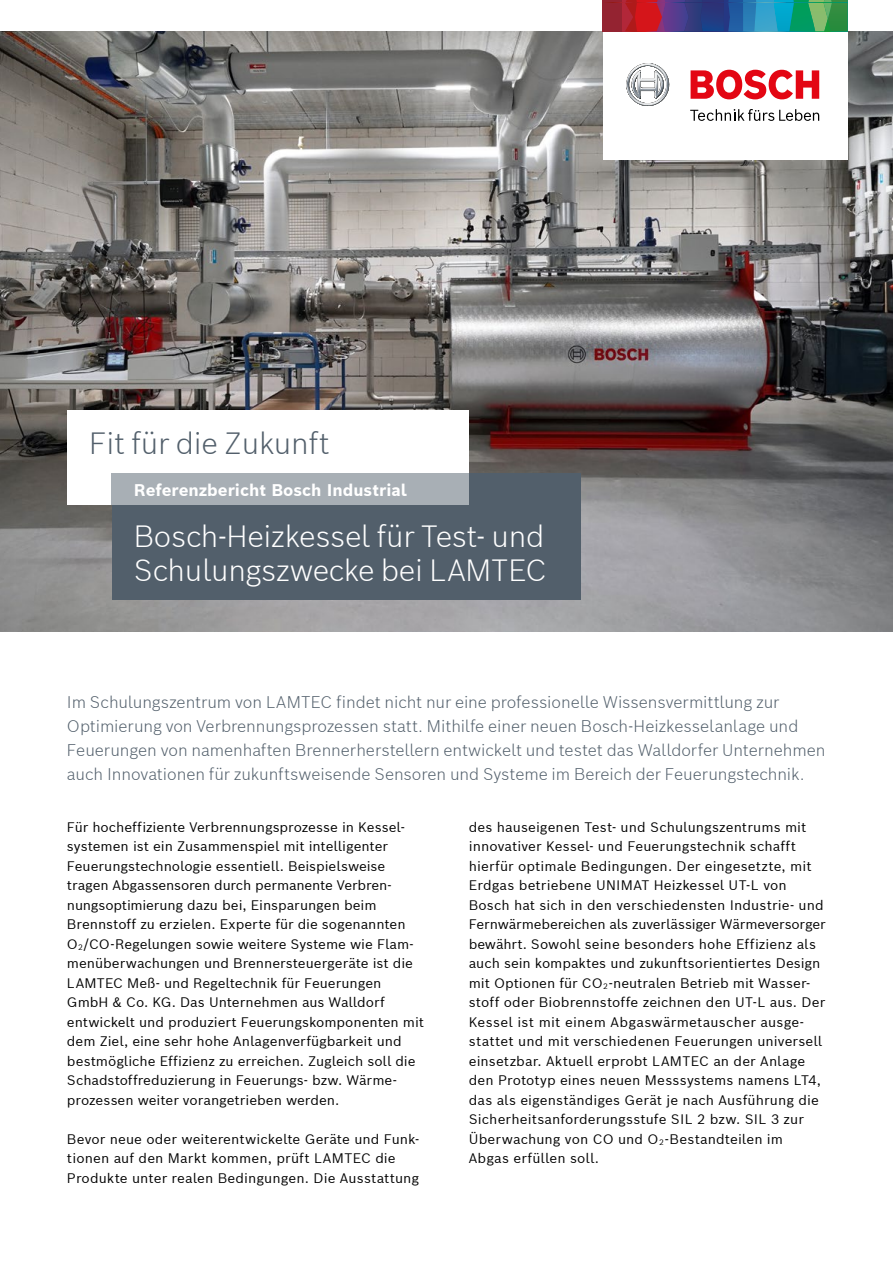
<style>
.page{position:relative;width:893px;height:1263px;background:#fff}
.page>*{position:absolute;margin:0;border:0;box-sizing:border-box;transform-origin:0 0}
.t1{font:300 30px/34.5px "Bosch Sans";letter-spacing:-.01em;color:#fff}
.t2{font:300 30px "Bosch Sans";letter-spacing:-.01em;color:#525f6b}
.t3{font:300 16.5px/24px "Bosch Sans";letter-spacing:-.005em;color:#525f6b}
.t4{font:700 16.5px "Bosch Sans";color:#fff}
.t5{font:13.5px/19.5px "Bosch Sans";color:#000}
</style>
<div class="page">
<img style="left:0;top:32px;width:893px;height:599px">
<div style="left:112px;top:473px;width:468px;height:126px;background:#525f6b"></div>
<div style="left:67px;top:410px;width:402px;height:95px;background:#fff"></div>
<div style="left:112px;top:473px;width:357px;height:32px;background:#a8afb5"></div>
<div style="left:603px;top:3px;width:245px;height:157px;background:#fff"></div>
<hr style="left:603px;top:0;width:19px;height:3px;background:#942331">
<div style="left:603px;top:3px;width:19px;height:28px;background:#942331"></div>
<svg style="left:622px;top:0;width:226px;height:31px;background:#4a6478"></svg>
<svg style="left:626px;top:63px;width:43px;height:43px"></svg>
<svg style="left:691px;top:70px;width:128px;height:29px"></svg>
<svg style="left:690px;top:109px;width:129px;height:12px"></svg>
<h1 class="t2" style="left:89px;top:423px;width:242px">Fit für die Zukunft</h1>
<p class="t4" style="left:134px;top:479px;width:274px">Referenzbericht Bosch Industrial</p>
<h1 class="t1" style="left:134px;top:518px;width:415px">Bosch-Heizkessel für Test- und<br>Schulungszwecke bei LAMTEC</h1>
<p class="t3" style="left:67px;top:689px;width:760px">Im Schulungszentrum von LAMTEC findet nicht nur eine professionelle Wissensvermittlung zur Optimierung von Verbrennungsprozessen statt. Mithilfe einer neuen Bosch-Heizkesselanlage und Feuerungen von namenhaften Brennerherstellern entwickelt und testet das Walldorfer Unternehmen auch Innovationen für zukunftsweisende Sensoren und Systeme im Bereich der Feuerungstechnik.</p>
<p class="t5" style="left:67px;top:817px;width:359px">Für hocheffiziente Verbrennungsprozesse in Kessel&shy;systemen ist ein Zusammenspiel mit intelligenter Feuerungstechnologie essentiell. Beispielsweise tragen Abgassensoren durch permanente Verbren&shy;nungsoptimierung dazu bei, Einsparungen beim Brennstoff zu erzielen. Experte für die sogenannten O<sub>2</sub>/CO-Regelungen sowie weitere Systeme wie Flam&shy;menüberwachungen und Brennersteuergeräte ist die LAMTEC Meß- und Regeltechnik für Feuerungen GmbH &amp; Co. KG. Das Unternehmen aus Walldorf entwickelt und produziert Feuerungskomponenten mit dem Ziel, eine sehr hohe Anlagenverfügbarkeit und bestmögliche Effizienz zu erreichen. Zugleich soll die Schadstoffreduzierung in Feuerungs- bzw. Wärme&shy;prozessen weiter vorangetrieben werden.</p>
<p class="t5" style="left:67px;top:1128px;width:354px">Bevor neue oder weiterentwickelte Geräte und Funk&shy;tionen auf den Markt kommen, prüft LAMTEC die<br>Produkte unter realen Bedingungen. Die Ausstattung</p>
<p class="t5" style="left:469px;top:816px;width:358px">des hauseigenen Test- und Schulungszentrums mit innovativer Kessel- und Feuerungstechnik schafft hierfür optimale Bedingungen. Der eingesetzte, mit Erdgas betriebene UNIMAT Heizkessel UT-L von Bosch hat sich in den verschiedensten Industrie- und Fernwärmebereichen als zuverlässiger Wärmeversorger bewährt. Sowohl seine besonders hohe Effizienz als auch sein kompaktes und zukunftsorientiertes Design mit Optionen für CO<sub>2</sub>-neutralen Betrieb mit Wasser&shy;stoff oder Biobrennstoffe zeichnen den UT-L aus. Der Kessel ist mit einem Abgaswärmetauscher ausge&shy;stattet und mit verschiedenen Feuerungen universell einsetzbar. Aktuell erprobt LAMTEC an der Anlage den Prototyp eines neuen Messsystems namens LT4, das als eigenständiges Gerät je nach Ausführung die Sicherheitsanforderungsstufe SIL 2 bzw. SIL 3 zur Überwachung von CO und O<sub>2</sub>-Bestandteilen im Abgas erfüllen soll.</p>
</div>
